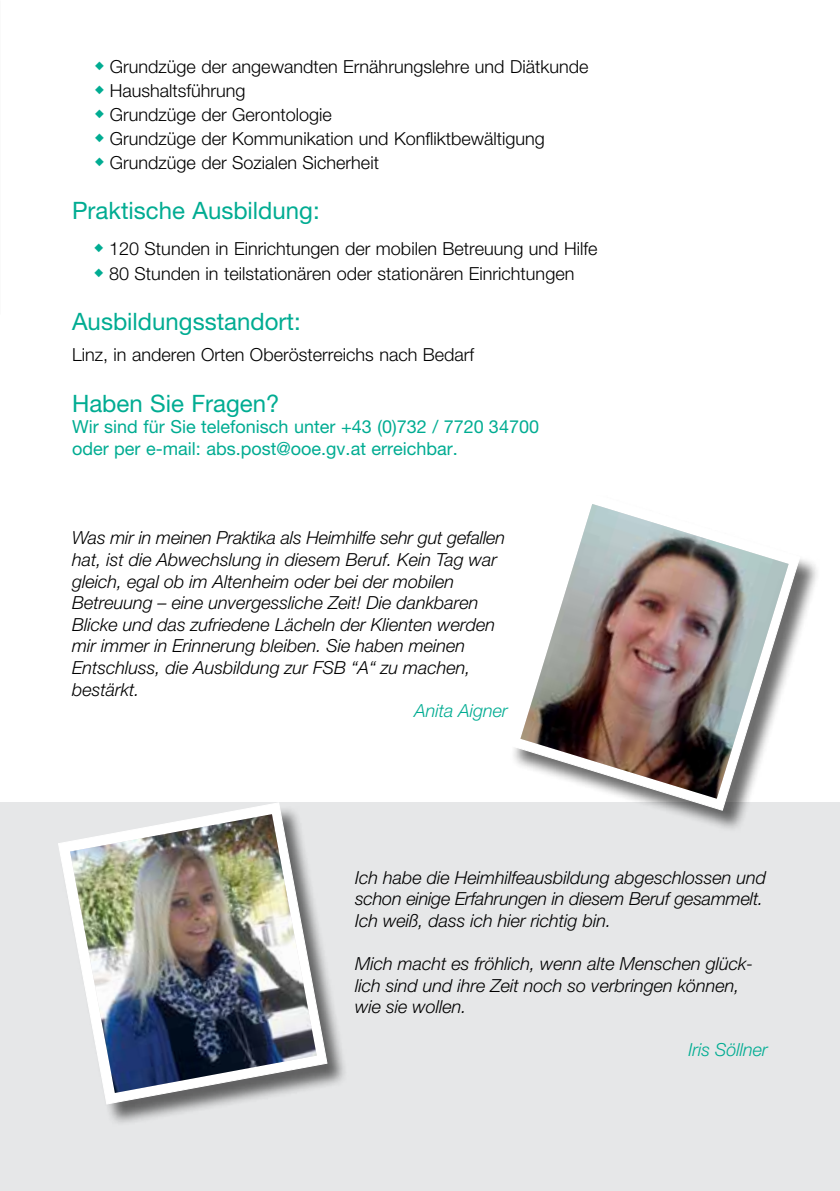
<style>
.page{position:relative;width:840px;height:1191px;background:#fff}
.page>*{position:absolute;margin:0;border:0;box-sizing:border-box;transform-origin:0 0}
.t1{font:24px "Helvetica Neue LT Std";color:#00ac92}
.t2{font:italic 300 18px/21.6px "Helvetica Neue LT Std";color:#000}
.t3{font:300 18px "Helvetica Neue LT Std";color:#000}
.t4{font:18px/21.6px "Helvetica Neue LT Std";color:#00ac92}
.t5{font:italic 300 18px "Helvetica Neue LT Std";color:#00ac92}
</style>
<div class="page">
<div style="left:0;top:802px;width:839px;height:389px;background:#e6e7e8"></div>
<div style="left:59px;top:805px;width:290px;height:322px;background:#000;opacity:.58"></div>
<svg style="left:58px;top:802px;width:269px;height:302px"></svg>
<img style="left:70px;top:814px;width:246px;height:279px">
<div style="left:509px;top:494px;width:312px;height:339px;background:#000;opacity:.58"></div>
<svg style="left:509px;top:494px;width:291px;height:317px"></svg>
<img style="left:520px;top:504px;width:268px;height:294px">
<p class="t3" style="left:95px;top:56px;width:495px"><sup>◆</sup> Grundzüge der angewandten Ernährungslehre und Diätkunde</p>
<p class="t3" style="left:95px;top:80px;width:152px"><sup>◆</sup> Haushaltsführung</p>
<p class="t3" style="left:95px;top:104px;width:238px"><sup>◆</sup> Grundzüge der Gerontologie</p>
<p class="t3" style="left:95px;top:128px;width:451px"><sup>◆</sup> Grundzüge der Kommunikation und Konfliktbewältigung</p>
<p class="t3" style="left:95px;top:152px;width:285px"><sup>◆</sup> Grundzüge der Sozialen Sicherheit</p>
<h1 class="t1" style="left:72px;top:197px;width:249px">Praktische Ausbildung:</h1>
<p class="t3" style="left:94px;top:238px;width:504px"><sup>◆</sup> 120 Stunden in Einrichtungen der mobilen Betreuung und Hilfe</p>
<p class="t3" style="left:94px;top:262px;width:481px"><sup>◆</sup> 80 Stunden in teilstationären oder stationären Einrichtungen</p>
<h1 class="t1" style="left:72px;top:307px;width:230px">Ausbildungsstandort:</h1>
<p class="t3" style="left:72px;top:344px;width:403px">Linz, in anderen Orten Oberösterreichs nach Bedarf</p>
<h1 class="t1" style="left:72px;top:389px;width:209px">Haben Sie Fragen?</h1>
<p class="t4" style="left:72px;top:416px;width:468px">Wir sind für Sie telefonisch unter +43 (0)732 / 7720 34700 oder per e-mail: abs.post@ooe.gv.at erreichbar.</p>
<p class="t2" style="left:72px;top:527px;width:434px">Was mir in meinen Praktika als Heimhilfe sehr gut gefallen hat, ist die Abwechslung in diesem Beruf. Kein Tag war gleich, egal ob im Altenheim oder bei der mobilen Betreuung – eine unvergessliche Zeit! Die dankbaren Blicke und das zufriedene Lächeln der Klienten werden mir immer in Erinnerung bleiben. Sie haben meinen Entschluss, die Ausbildung zur FSB “A“ zu machen, bestärkt.</p>
<p class="t5" style="left:414px;top:700px;width:95px">Anita Aigner</p>
<p class="t2" style="left:355px;top:866px;width:412px">Ich habe die Heimhilfeausbildung abgeschlossen und schon einige Erfahrungen in diesem Beruf gesammelt.<br>Ich weiß, dass ich hier richtig bin.</p>
<p class="t2" style="left:355px;top:952px;width:399px">Mich macht es fröhlich, wenn alte Menschen glück&shy;lich sind und ihre Zeit noch so verbringen können, wie sie wollen.</p>
<p class="t5" style="left:688px;top:1039px;width:81px">Iris Söllner</p>
</div>
